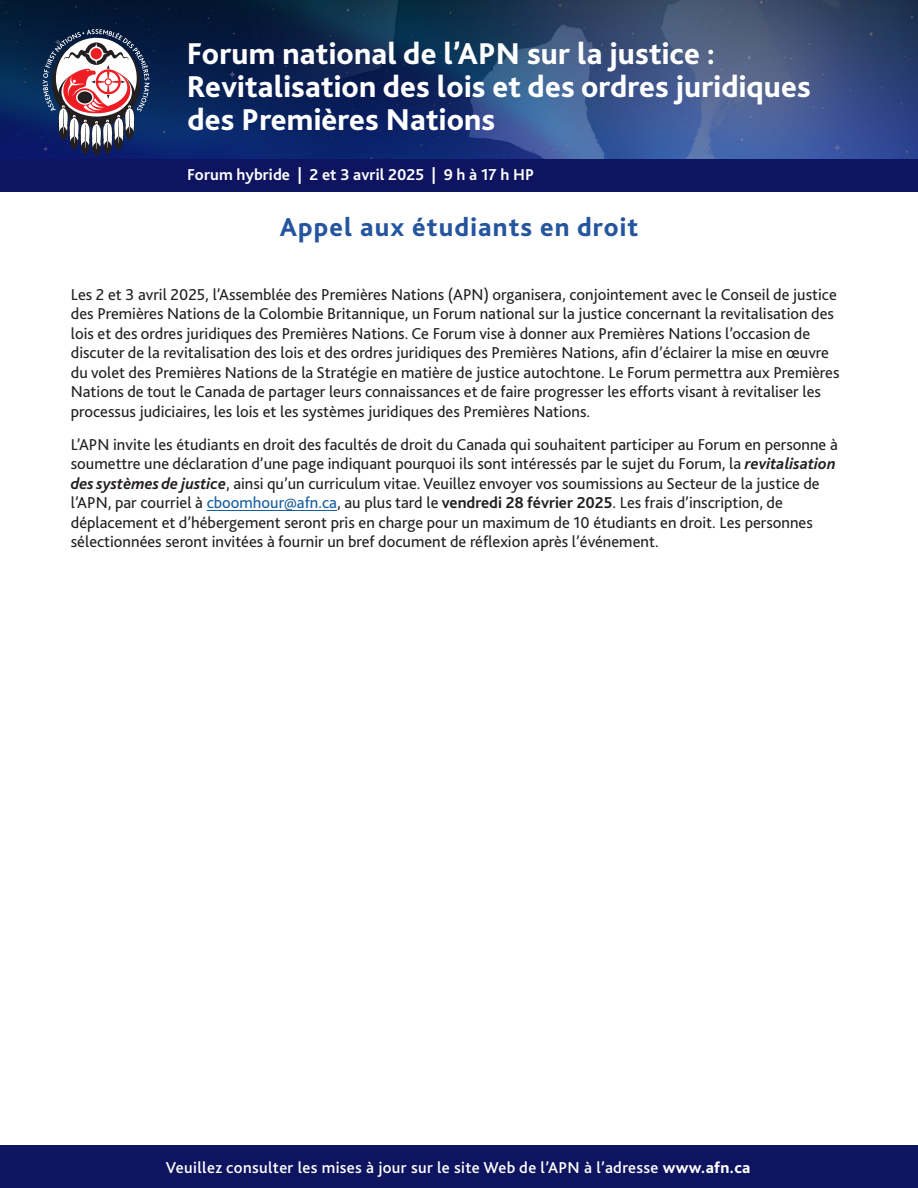
<style>
.page{position:relative;width:918px;height:1188px;background:#fff}
.page>*{position:absolute;margin:0;border:0;box-sizing:border-box;transform-origin:0 0}
.t1{font:800 31.5px/33px "Bliss 2";letter-spacing:.005em;color:#fff}
.t2{font:800 27px "Bliss 2";letter-spacing:.04em;color:#24559e}
.Body_Text{font:16.5px/19.5px "Bliss 2";color:#231f20}
.t3{font:500 16.5px "Bliss 2";letter-spacing:.02em;color:#fff}
.t4{font:700 16.5px "Bliss 2";letter-spacing:.005em;color:#fff}
.s1{font-weight:700;font-style:italic}
.s2{color:#175d9e}
.s3{font-weight:700}
.s4{font-weight:800}
</style>
<div class="page">
<div style="left:0;top:1145px;width:918px;height:43px;background:#0e1460"></div>
<img style="left:0;top:0;width:918px;height:159px">
<svg style="left:43px;top:24px;width:207px;height:132px;background:#3e466b"></svg>
<div style="left:0;top:159px;width:918px;height:33px;background:#0e1460"></div>
<hr style="left:207px;top:510px;width:130px;height:1px;background:#175d9e">
<h1 class="t1" style="left:187px;top:36px;width:626px">Forum national de l’APN sur la justice :<br>Revitalisation des lois et des ordres juridiques des Premières Nations</h1>
<p class="t4" style="left:187px;top:164px;width:348px">Forum hybride | 2 et 3 avril 2025 | 9 h à 17 h HP</p>
<h2 class="t2" style="left:280px;top:210px;width:360px">Appel aux étudiants en droit</h2>
<p class="Body_Text" style="left:71px;top:284px;width:770px">Les 2 et 3 avril 2025, l’Assemblée des Premières Nations (APN) organisera, conjointement avec le Conseil de justice des Premières Nations de la Colombie Britannique, un Forum national sur la justice concernant la revitalisation des lois et des ordres juridiques des Premières Nations. Ce Forum vise à donner aux Premières Nations l’occasion de discuter de la revitalisation des lois et des ordres juridiques des Premières Nations, afin d’éclairer la mise en œuvre du volet des Premières Nations de la Stratégie en matière de justice autochtone. Le Forum permettra aux Premières Nations de tout le Canada de partager leurs connaissances et de faire progresser les efforts visant à revitaliser les processus judiciaires, les lois et les systèmes juridiques des Premières Nations.</p>
<p class="Body_Text" style="left:71px;top:434px;width:769px">L’APN invite les étudiants en droit des facultés de droit du Canada qui souhaitent participer au Forum en personne à soumettre une déclaration d’une page indiquant pourquoi ils sont intéressés par le sujet du Forum, la <span class="s1">revitalisation des systèmes de justice</span>, ainsi qu’un curriculum vitae. Veuillez envoyer vos soumissions au Secteur de la justice de l’APN, par courriel à <span class="s2">cboomhour@afn.ca</span>, au plus tard le <span class="s3">vendredi 28 février 2025</span>. Les frais d’inscription, de déplacement et d’hébergement seront pris en charge pour un maximum de 10 étudiants en droit. Les personnes sélectionnées seront invitées à fournir un bref document de réflexion après l’événement.</p>
<p class="t3" style="left:166px;top:1157px;width:586px">Veuillez consulter les mises à jour sur le site Web de l’APN à l’adresse <span class="s4">www.afn.ca</span></p>
</div>
